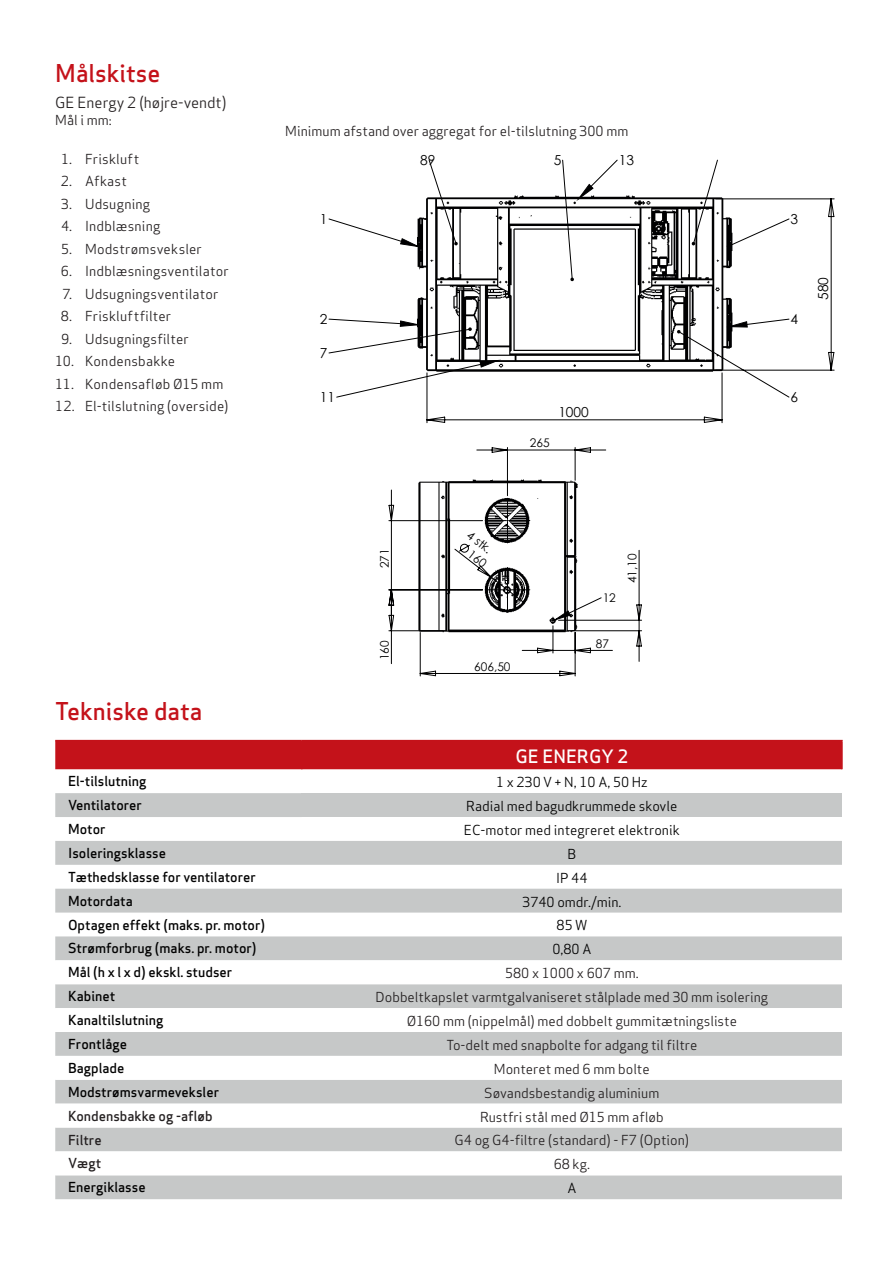
<style>
.page{position:relative;width:893px;height:1263px;background:#fff}
.page>*{position:absolute;margin:0;border:0;box-sizing:border-box;transform-origin:0 0}
.Overskrift_-_Apex_Me{font:500 24px "Apex Sans";color:#c4121a}
.t1{font:500 18px "Apex Sans";color:#fff}
.Brødtekst_-_Apex_boo{font:15px "Apex Sans";color:#231f20}
.t2{font:13.8px "Century Gothic";color:#000001}
.Enskab{font:13.5px "Apex Sans";color:#231f20}
.Tekniskdata{font:500 13.5px "Apex Sans";color:#000}
.Enskab-2{font:13.5px "Apex Sans";color:#000}
.Brødtekst_-_Apex_boo-2{font:13.5px "Apex Sans";color:#231f20}
.Tekniskdata-2{font:500 13.5px "Apex Sans";color:#231f20}
.t3{font:11.85px/14.2px "Century Gothic";color:#000001}
</style>
<div class="page">
<hr style="left:769px;top:532px;width:92px;height:1px;background:#b3b6b6">
<hr style="left:285px;top:591px;width:484px;height:1px;background:#b3b6b6">
<hr style="left:285px;top:605px;width:576px;height:1px;background:#b3b6b6">
<hr style="left:285px;top:139px;width:1px;height:303px;background:#b3b6b6">
<hr style="left:285px;top:139px;width:576px;height:1px;background:#b3b6b6">
<hr style="left:892px;top:139px;width:1px;height:303px;background:#b3b6b6">
<svg style="left:328px;top:139px;width:533px;height:259px"></svg>
<svg style="left:400px;top:184px;width:347px;height:183px"></svg>
<hr style="left:852px;top:422px;width:1px;height:286px;background:#b3b6b6">
<svg style="left:426px;top:372px;width:297px;height:51px"></svg>
<hr style="left:373px;top:422px;width:1px;height:286px;background:#b3b6b6">
<hr style="left:373px;top:422px;width:276px;height:1px;background:#b3b6b6">
<hr style="left:839px;top:422px;width:1px;height:286px;background:#b3b6b6">
<svg style="left:420px;top:447px;width:222px;height:215px"></svg>
<svg style="left:373px;top:489px;width:229px;height:219px"></svg>
<div style="left:55px;top:741px;width:786px;height:28px;background:#c4121a"></div>
<svg style="left:55px;top:793px;width:787px;height:406px;fill:#c6c8c8"></svg>
<div style="left:302px;top:793px;width:540px;height:24px;background:#c6c8c8"></div>
<svg style="left:55px;top:960px;width:787px;height:215px"></svg>
<hr style="left:55px;top:740px;width:247px;height:1px;background:#c4121a">
<hr style="left:302px;top:740px;width:541px;height:1px;background:#c4121a">
<hr style="left:301px;top:741px;width:2px;height:28px;background:#c4121a">
<hr style="left:841px;top:741px;width:2px;height:28px;background:#c4121a">
<p class="Overskrift_-_Apex_Me" style="left:55px;top:52px;width:107px">Målskitse</p>
<p class="Brødtekst_-_Apex_boo" style="left:55px;top:91px;width:173px">GE Energy 2 (højre-vendt)</p>
<p class="Brødtekst_-_Apex_boo-2" style="left:55px;top:109px;width:58px">Mål i mm:</p>
<p class="Enskab" style="left:61px;top:148px;width:79px">1. Friskluft</p>
<p class="Enskab" style="left:61px;top:170px;width:68px">2. Afkast</p>
<p class="Enskab" style="left:61px;top:193px;width:91px">3. Udsugning</p>
<p class="Enskab" style="left:61px;top:215px;width:101px">4. Indblæsning</p>
<p class="Enskab" style="left:61px;top:238px;width:142px">5. Modstrømsveksler</p>
<p class="Enskab" style="left:61px;top:260px;width:169px">6. Indblæsningsventilator</p>
<p class="Enskab" style="left:63px;top:283px;width:157px">7. Udsugningsventilator</p>
<p class="Enskab" style="left:61px;top:305px;width:112px">8. Friskluftfilter</p>
<p class="Enskab" style="left:61px;top:328px;width:129px">9. Udsugningsfilter</p>
<p class="Enskab" style="left:55px;top:350px;width:121px">10. Kondensbakke</p>
<p class="Enskab" style="left:55px;top:373px;width:170px">11. Kondensafløb Ø15 mm</p>
<p class="Enskab" style="left:55px;top:395px;width:175px">12. El-tilslutning (overside)</p>
<p class="Brødtekst_-_Apex_boo-2" style="left:285px;top:120px;width:344px">Minimum afstand over aggregat for el-tilslutning 300 mm</p>
<p class="t2" style="left:320px;top:209px;width:9px">1</p>
<p class="t2" style="left:320px;top:310px;width:9px">2</p>
<p class="t2" style="left:320px;top:343px;width:9px">7</p>
<p class="t2" style="left:320px;top:387px;width:17px">11</p>
<p class="t2" style="left:420px;top:151px;width:17px">89</p>
<p class="t2" style="left:554px;top:151px;width:9px">5</p>
<p class="t2" style="left:619px;top:151px;width:17px">13</p>
<p class="t3" style="left:530px;top:436px;width:21px">265</p>
<p class="t2" style="left:558px;top:402px;width:32px">1000</p>
<p class="t2" style="left:790px;top:209px;width:9px">3</p>
<p class="t2" style="left:790px;top:310px;width:9px">4</p>
<p class="t2" style="left:814px;top:300px;width:24px;rotate:-90deg">580</p>
<p class="t2" style="left:790px;top:387px;width:9px">6</p>
<p class="Overskrift_-_Apex_Me" style="left:55px;top:690px;width:149px">Tekniske data</p>
<p class="t3" style="left:377px;top:568px;width:21px;rotate:-90deg">271</p>
<p class="t3" style="left:377px;top:660px;width:21px;rotate:-90deg">160</p>
<p class="t3" style="left:483px;top:535px;width:21px;text-indent:-12px;rotate:38deg">4 stk.<br>160</p>
<p class="t3" style="left:474px;top:659px;width:38px">606,50</p>
<p class="t3" style="left:603px;top:591px;width:15px">12</p>
<p class="t3" style="left:625px;top:583px;width:31px;rotate:-90deg">41,10</p>
<p class="t3" style="left:596px;top:636px;width:15px">87</p>
<p class="t1" style="left:515px;top:741px;width:114px">GE ENERGY 2</p>
<p class="Tekniskdata" style="left:68px;top:769px;width:80px">El-tilslutning</p>
<p class="Enskab-2" style="left:496px;top:771px;width:153px">1 x 230 V + N, 10 A, 50 Hz</p>
<p class="Tekniskdata" style="left:68px;top:793px;width:75px">Ventilatorer</p>
<p class="Enskab-2" style="left:466px;top:795px;width:213px">Radial med bagudkrummede skovle</p>
<p class="Tekniskdata" style="left:68px;top:817px;width:39px">Motor</p>
<p class="Enskab-2" style="left:464px;top:819px;width:217px">EC-motor med integreret elektronik</p>
<p class="Tekniskdata" style="left:68px;top:841px;width:100px">Isoleringsklasse</p>
<p class="Enskab-2" style="left:567px;top:843px;width:10px">B</p>
<p class="Tekniskdata" style="left:68px;top:865px;width:189px">Tæthedsklasse for ventilatorer</p>
<p class="Enskab-2" style="left:556px;top:867px;width:33px">IP 44</p>
<p class="Tekniskdata" style="left:68px;top:889px;width:66px">Motordata</p>
<p class="Enskab-2" style="left:522px;top:890px;width:101px">3740 omdr./min.</p>
<p class="Tekniskdata" style="left:68px;top:913px;width:199px">Optagen effekt (maks. pr. motor)</p>
<p class="Enskab-2" style="left:557px;top:914px;width:32px">85 W</p>
<p class="Tekniskdata" style="left:68px;top:936px;width:190px">Strømforbrug (maks. pr. motor)</p>
<p class="Enskab-2" style="left:552px;top:938px;width:41px">0,80 A</p>
<p class="Tekniskdata" style="left:68px;top:960px;width:166px">Mål (h x l x d) ekskl. studser</p>
<p class="Enskab" style="left:505px;top:962px;width:135px">580 x 1000 x 607 mm.</p>
<p class="Tekniskdata" style="left:68px;top:984px;width:49px">Kabinet</p>
<p class="Enskab" style="left:376px;top:986px;width:394px">Dobbeltkapslet varmtgalvaniseret stålplade med 30 mm isolering</p>
<p class="Tekniskdata" style="left:68px;top:1008px;width:97px">Kanaltilslutning</p>
<p class="Enskab" style="left:407px;top:1010px;width:332px">Ø160 mm (nippelmål) med dobbelt gummitætningsliste</p>
<p class="Tekniskdata" style="left:68px;top:1032px;width:61px">Frontlåge</p>
<p class="Enskab" style="left:446px;top:1034px;width:253px">To-delt med snapbolte for adgang til filtre</p>
<p class="Tekniskdata" style="left:68px;top:1056px;width:58px">Bagplade</p>
<p class="Enskab" style="left:494px;top:1058px;width:157px">Monteret med 6 mm bolte</p>
<p class="Tekniskdata" style="left:68px;top:1080px;width:153px">Modstrømsvarmeveksler</p>
<p class="Enskab" style="left:484px;top:1082px;width:177px">Søvandsbestandig aluminium</p>
<p class="Tekniskdata-2" style="left:68px;top:1104px;width:146px">Kondensbakke og -afløb</p>
<p class="Enskab" style="left:480px;top:1105px;width:185px">Rustfri stål med Ø15 mm afløb</p>
<p class="Tekniskdata-2" style="left:68px;top:1128px;width:35px">Filtre</p>
<p class="Enskab" style="left:455px;top:1129px;width:236px">G4 og G4-filtre (standard) - F7 (Option)</p>
<p class="Tekniskdata-2" style="left:68px;top:1151px;width:35px">Vægt</p>
<p class="Enskab" style="left:554px;top:1153px;width:38px">68 kg.</p>
<p class="Tekniskdata" style="left:68px;top:1175px;width:79px">Energiklasse</p>
<p class="Enskab-2" style="left:567px;top:1177px;width:11px">A</p>
</div>
